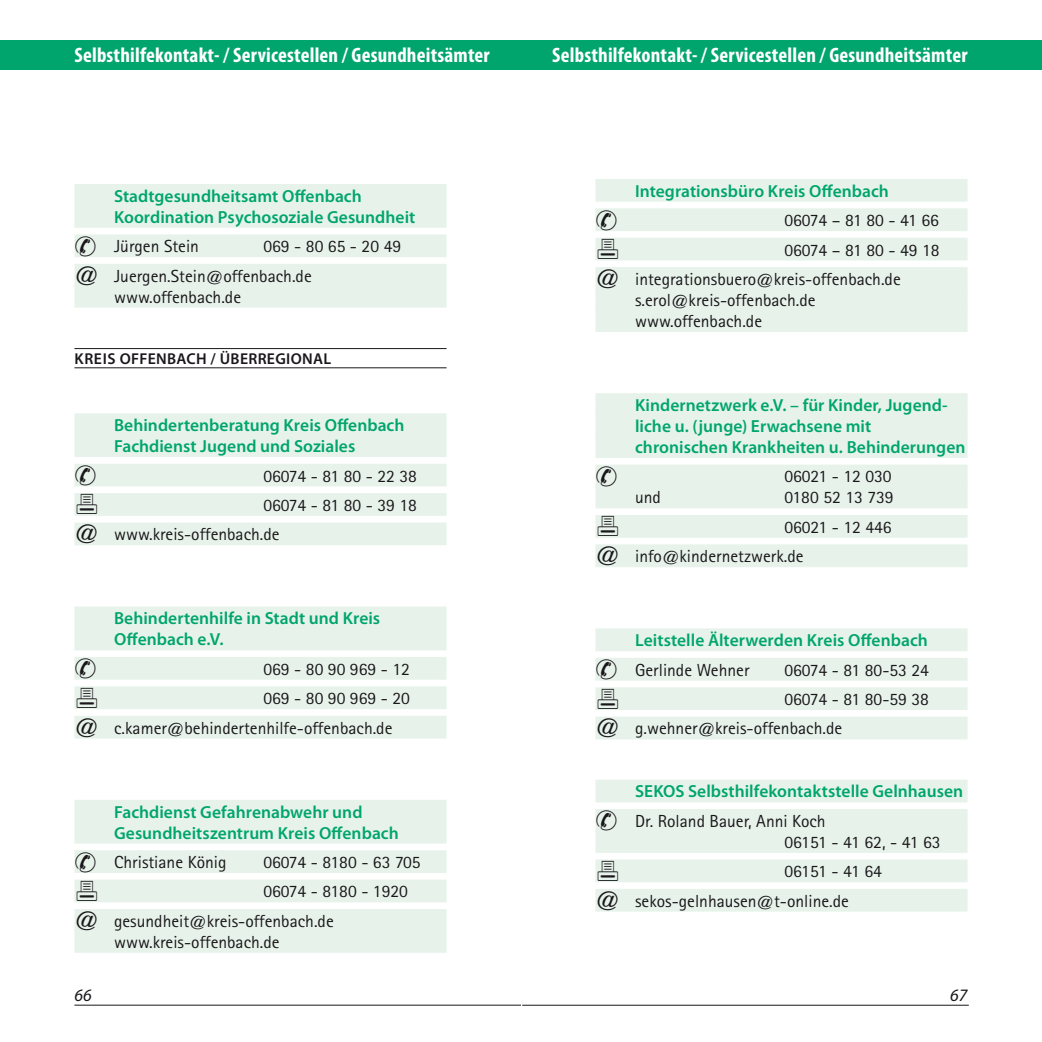
<style>
.page{position:relative;width:1042px;height:1042px;background:#fff}
.page>*{position:absolute;margin:0;border:0;box-sizing:border-box;transform-origin:0 0}
.t1{font:700 condensed 21px "Myriad Pro";letter-spacing:.01em;color:#fff}
.t2{font:17.5px/21px "Rotis Sans Serif";color:#1a171b}
.t3{font:600 17.5px/21px "Myriad Pro";color:#00a56d}
.t4{font:italic 17.5px "Myriad Pro";color:#1a171b}
.t5{font:600 15.75px "Myriad Pro";letter-spacing:.02em;color:#1a171b}
.s1{font-size:24.5px}
</style>
<div class="page">
<hr style="left:74px;top:1004px;width:447px;height:1px;background:#1a171b">
<hr style="left:522px;top:1005px;width:447px;height:1px;background:#1a171b">
<div style="left:595px;top:179px;width:372px;height:23px;background:#e7f3ea"></div>
<div style="left:595px;top:208px;width:372px;height:23px;background:#e7f3ea"></div>
<div style="left:595px;top:238px;width:372px;height:22px;background:#e7f3ea"></div>
<div style="left:595px;top:267px;width:372px;height:23px;background:#e7f3ea"></div>
<div style="left:595px;top:288px;width:372px;height:23px;background:#e7f3ea"></div>
<div style="left:595px;top:309px;width:372px;height:23px;background:#e7f3ea"></div>
<div style="left:595px;top:393px;width:372px;height:23px;background:#e7f3ea"></div>
<div style="left:595px;top:414px;width:372px;height:23px;background:#e7f3ea"></div>
<div style="left:595px;top:435px;width:372px;height:23px;background:#e7f3ea"></div>
<div style="left:595px;top:464px;width:372px;height:23px;background:#e7f3ea"></div>
<div style="left:595px;top:485px;width:372px;height:23px;background:#e7f3ea"></div>
<div style="left:595px;top:515px;width:372px;height:23px;background:#e7f3ea"></div>
<div style="left:595px;top:544px;width:372px;height:23px;background:#e7f3ea"></div>
<div style="left:595px;top:628px;width:372px;height:23px;background:#e7f3ea"></div>
<div style="left:595px;top:658px;width:372px;height:22px;background:#e7f3ea"></div>
<div style="left:595px;top:687px;width:372px;height:23px;background:#e7f3ea"></div>
<div style="left:595px;top:716px;width:372px;height:23px;background:#e7f3ea"></div>
<div style="left:595px;top:779px;width:372px;height:23px;background:#e7f3ea"></div>
<div style="left:595px;top:809px;width:372px;height:23px;background:#e7f3ea"></div>
<div style="left:595px;top:830px;width:372px;height:23px;background:#e7f3ea"></div>
<div style="left:595px;top:859px;width:372px;height:23px;background:#e7f3ea"></div>
<div style="left:595px;top:889px;width:372px;height:22px;background:#e7f3ea"></div>
<div style="left:521px;top:40px;width:521px;height:29px;background:#00a56d"></div>
<div style="left:0;top:40px;width:521px;height:29px;background:#00a56d"></div>
<div style="left:74px;top:184px;width:372px;height:23px;background:#e7f3ea"></div>
<div style="left:74px;top:205px;width:372px;height:23px;background:#e7f3ea"></div>
<div style="left:74px;top:234px;width:372px;height:23px;background:#e7f3ea"></div>
<div style="left:74px;top:264px;width:372px;height:23px;background:#e7f3ea"></div>
<div style="left:74px;top:285px;width:372px;height:23px;background:#e7f3ea"></div>
<hr style="left:74px;top:348px;width:372px;height:1px;background:#1a171b">
<hr style="left:74px;top:367px;width:372px;height:1px;background:#1a171b">
<div style="left:74px;top:413px;width:372px;height:23px;background:#e7f3ea"></div>
<div style="left:74px;top:434px;width:372px;height:23px;background:#e7f3ea"></div>
<div style="left:74px;top:464px;width:372px;height:22px;background:#e7f3ea"></div>
<div style="left:74px;top:493px;width:372px;height:23px;background:#e7f3ea"></div>
<div style="left:74px;top:522px;width:372px;height:23px;background:#e7f3ea"></div>
<div style="left:74px;top:606px;width:372px;height:23px;background:#e7f3ea"></div>
<div style="left:74px;top:627px;width:372px;height:23px;background:#e7f3ea"></div>
<div style="left:74px;top:657px;width:372px;height:23px;background:#e7f3ea"></div>
<div style="left:74px;top:686px;width:372px;height:23px;background:#e7f3ea"></div>
<div style="left:74px;top:716px;width:372px;height:22px;background:#e7f3ea"></div>
<div style="left:74px;top:800px;width:372px;height:22px;background:#e7f3ea"></div>
<div style="left:74px;top:821px;width:372px;height:22px;background:#e7f3ea"></div>
<div style="left:74px;top:850px;width:372px;height:23px;background:#e7f3ea"></div>
<div style="left:74px;top:879px;width:372px;height:23px;background:#e7f3ea"></div>
<div style="left:74px;top:909px;width:372px;height:23px;background:#e7f3ea"></div>
<div style="left:74px;top:930px;width:372px;height:23px;background:#e7f3ea"></div>
<p class="t1" style="left:74px;top:42px;width:417px">Selbsthilfekontakt- / Servicestellen / Gesundheitsämter</p>
<p class="t3" style="left:114px;top:185px;width:303px">Stadtgesundheitsamt Offenbach<br>Koordination Psychosoziale Gesundheit</p>
<p class="t2" style="left:114px;top:236px;width:86px">Jürgen Stein</p>
<p class="t2" style="left:74px;top:231px;width:328px;line-height:29.4px;text-indent:189px">069 - 80 65 - 20 49 <span class="s1">@</span> Juergen.Stein@offenbach.de</p>
<p class="t2" style="left:114px;top:286px;width:128px">www.offenbach.de</p>
<p class="t5" style="left:75px;top:348px;width:257px">KREIS OFFENBACH / ÜBERREGIONAL</p>
<p class="t3" style="left:114px;top:414px;width:292px">Behindertenberatung Kreis Offenbach<br>Fachdienst Jugend und Soziales</p>
<p class="t2" style="left:263px;top:465px;width:155px">06074 - 81 80 - 22 38</p>
<p class="t2" style="left:263px;top:494px;width:155px">06074 - 81 80 - 39 18</p>
<p class="t2" style="left:74px;top:524px;width:207px"><span class="s1">@</span> www.kreis-offenbach.de</p>
<p class="t3" style="left:114px;top:607px;width:268px">Behindertenhilfe in Stadt und Kreis<br>Offenbach e.V.</p>
<p class="t2" style="left:263px;top:658px;width:148px">069 - 80 90 969 - 12</p>
<p class="t2" style="left:263px;top:687px;width:148px">069 - 80 90 969 - 20</p>
<p class="t2" style="left:74px;top:717px;width:320px"><span class="s1">@</span> c.kamer@behindertenhilfe-offenbach.de</p>
<p class="t3" style="left:114px;top:801px;width:286px">Fachdienst Gefahrenabwehr und<br>Gesundheitszentrum Kreis Offenbach</p>
<p class="t2" style="left:114px;top:851px;width:114px">Christiane König</p>
<p class="t2" style="left:263px;top:851px;width:159px">06074 - 8180 - 63 705</p>
<p class="t2" style="left:263px;top:881px;width:146px">06074 - 8180 - 1920</p>
<p class="t2" style="left:74px;top:910px;width:261px"><span class="s1">@</span> gesundheit@kreis-offenbach.de</p>
<p class="t2" style="left:114px;top:931px;width:167px">www.kreis-offenbach.de</p>
<p class="t1" style="left:552px;top:42px;width:417px">Selbsthilfekontakt- / Servicestellen / Gesundheitsämter</p>
<p class="t3" style="left:635px;top:180px;width:255px">Integrationsbüro Kreis Offenbach</p>
<p class="t2" style="left:784px;top:210px;width:156px">06074 – 81 80 - 41 66</p>
<p class="t2" style="left:784px;top:239px;width:157px">06074 – 81 80 - 49 18</p>
<p class="t2" style="left:595px;top:268px;width:307px"><span class="s1">@</span> integrationsbuero@kreis-offenbach.de</p>
<p class="t2" style="left:635px;top:289px;width:182px">s.erol@kreis-offenbach.de www.offenbach.de</p>
<p class="t3" style="left:635px;top:394px;width:332px">Kindernetzwerk e.V. – für Kinder, Jugend&shy;liche u. (junge) Erwachsene mit chronischen Krankheiten u. Behinderungen</p>
<p class="t2" style="left:784px;top:466px;width:109px">06021 - 12 030</p>
<p class="t2" style="left:635px;top:487px;width:27px">und</p>
<p class="t2" style="left:784px;top:487px;width:111px">0180 52 13 739</p>
<p class="t2" style="left:784px;top:516px;width:109px">06021 - 12 446</p>
<p class="t2" style="left:595px;top:546px;width:210px"><span class="s1">@</span> info@kindernetzwerk.de</p>
<p class="t3" style="left:595px;top:629px;width:25px">L</p>
<p class="t3" style="left:644px;top:629px;width:286px">eitstelle Älterwerden Kreis Offenbach</p>
<p class="t2" style="left:635px;top:659px;width:116px">Gerlinde Wehner</p>
<p class="t2" style="left:784px;top:659px;width:146px">06074 - 81 80-53 24</p>
<p class="t2" style="left:784px;top:688px;width:146px">06074 - 81 80-59 38</p>
<p class="t2" style="left:595px;top:718px;width:248px"><span class="s1">@</span> g.wehner@kreis-offenbach.de</p>
<p class="t3" style="left:635px;top:780px;width:330px">SEKOS Selbsthilfekontaktstelle Gelnhausen</p>
<p class="t2" style="left:784px;top:810px;width:158px;text-indent:-149px">Dr. Roland Bauer, Anni Koch<br>06151 - 41 62, - 41 63</p>
<p class="t2" style="left:595px;top:856px;width:288px;line-height:29.4px;text-indent:189px">06151 - 41 64 <span class="s1">@</span> sekos-gelnhausen@t-online.de</p>
<p class="t4" style="left:74px;top:984px;width:19px">66</p>
<p class="t4" style="left:950px;top:984px;width:19px">67</p>
</div>
